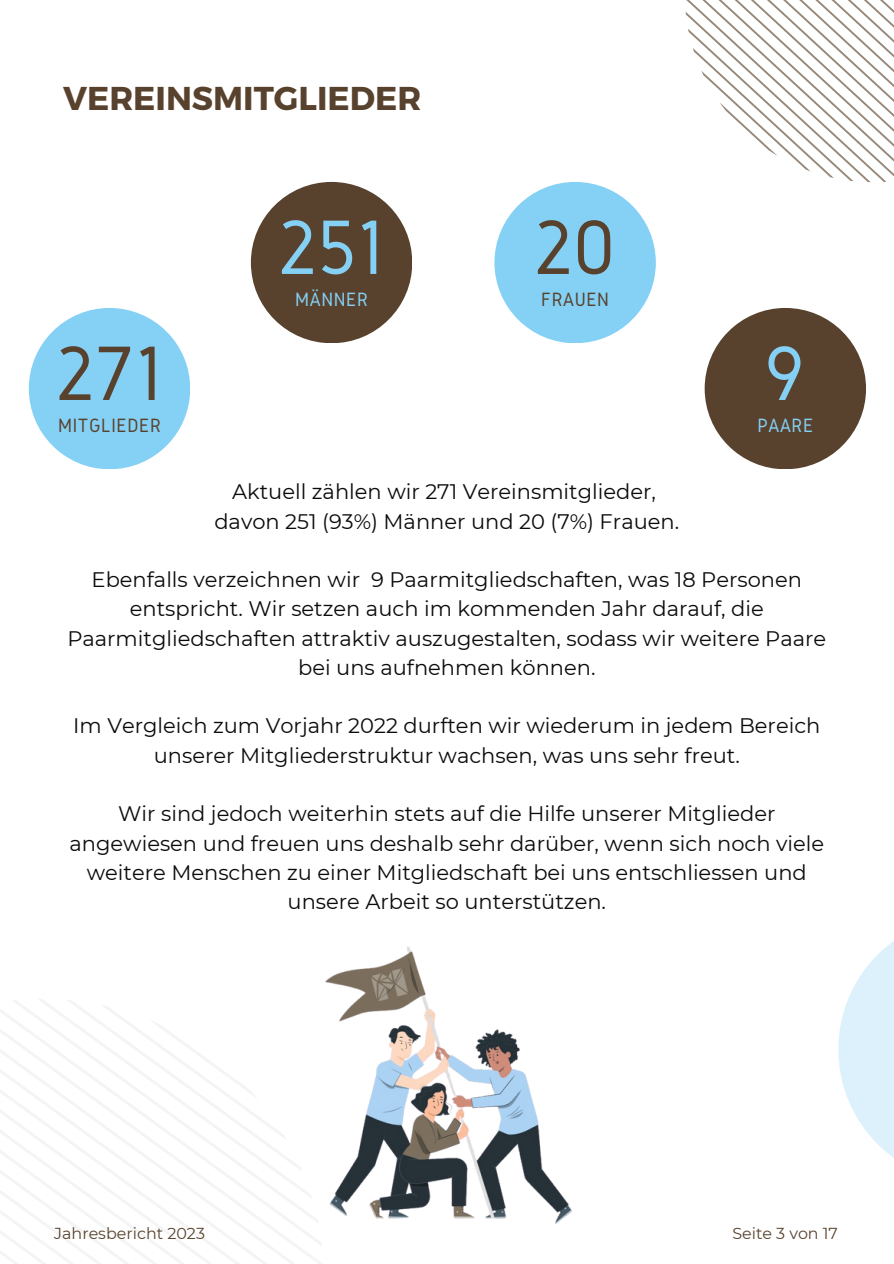
<style>
.page{position:relative;width:894px;height:1264px;background:#fff}
.page>*{position:absolute;margin:0;border:0;box-sizing:border-box;transform-origin:0 0}
.t1{font:80.1px "Gidole";color:#58422d}
.t2{font:80.1px "Gidole";color:#85d0f5}
.t3{font:700 33px "Montserrat";color:#58422d}
.t4{font:21px/29.2px "Montserrat";color:#0b0b0b;text-align:center}
.t5{font:19.95px "Gidole";letter-spacing:.03em;color:#58422d}
.t6{font:19.95px "Gidole";letter-spacing:.03em;color:#85d0f5}
.t7{font:15.9px "Montserrat";color:#58422d}
</style>
<div class="page">
<svg style="left:0;top:999px;width:287px;height:264px"></svg>
<svg style="left:685px;top:0;width:208px;height:183px"></svg>
<div style="left:251px;top:182px;width:161px;height:161px;background:#58422d;border-radius:50%"></div>
<div style="left:29px;top:308px;width:161px;height:161px;background:#85d0f5;border-radius:50%"></div>
<div style="left:494px;top:182px;width:161px;height:161px;background:#85d0f5;border-radius:50%"></div>
<div style="left:704px;top:308px;width:161px;height:161px;background:#58422d;border-radius:50%"></div>
<svg style="left:838px;top:942px;width:55px;height:215px;fill:#dcf1fc"></svg>
<img style="left:305px;top:946px;width:267px;height:278px">
<h2 class="t3" style="left:63px;top:77px;width:359px">VEREINSMITGLIEDER</h2>
<h1 class="t1" style="left:55px;top:329px;width:109px">271</h1>
<p class="t5" style="left:58px;top:414px;width:104px">MITGLIEDER</p>
<h1 class="t2" style="left:277px;top:203px;width:109px">251</h1>
<p class="t6" style="left:295px;top:289px;width:74px">MÄNNER</p>
<h1 class="t1" style="left:533px;top:203px;width:84px">20</h1>
<p class="t5" style="left:541px;top:289px;width:69px">FRAUEN</p>
<h1 class="t2" style="left:764px;top:329px;width:42px">9</h1>
<p class="t6" style="left:757px;top:414px;width:57px">PAARE</p>
<p class="t4" style="left:214px;top:477px;width:466px">Aktuell zählen wir 271 Vereinsmitglieder, davon 251 (93%) Männer und 20 (7%) Frauen.</p>
<p class="t4" style="left:67px;top:565px;width:760px">Ebenfalls verzeichnen wir 9 Paarmitgliedschaften, was 18 Personen entspricht. Wir setzen auch im kommenden Jahr darauf, die Paarmitgliedschaften attraktiv auszugestalten, sodass wir weitere Paare bei uns aufnehmen können.</p>
<p class="t4" style="left:73px;top:711px;width:748px">Im Vergleich zum Vorjahr 2022 durften wir wiederum in jedem Bereich unserer Mitgliederstruktur wachsen, was uns sehr freut.</p>
<p class="t4" style="left:69px;top:799px;width:755px">Wir sind jedoch weiterhin stets auf die Hilfe unserer Mitglieder angewiesen und freuen uns deshalb sehr darüber, wenn sich noch viele weitere Menschen zu einer Mitgliedschaft bei uns entschliessen und unsere Arbeit so unterstützen.</p>
<p class="t7" style="left:54px;top:1223px;width:152px">Jahresbericht 2023</p>
<p class="t7" style="left:732px;top:1223px;width:107px">Seite 3 von 17</p>
</div>
